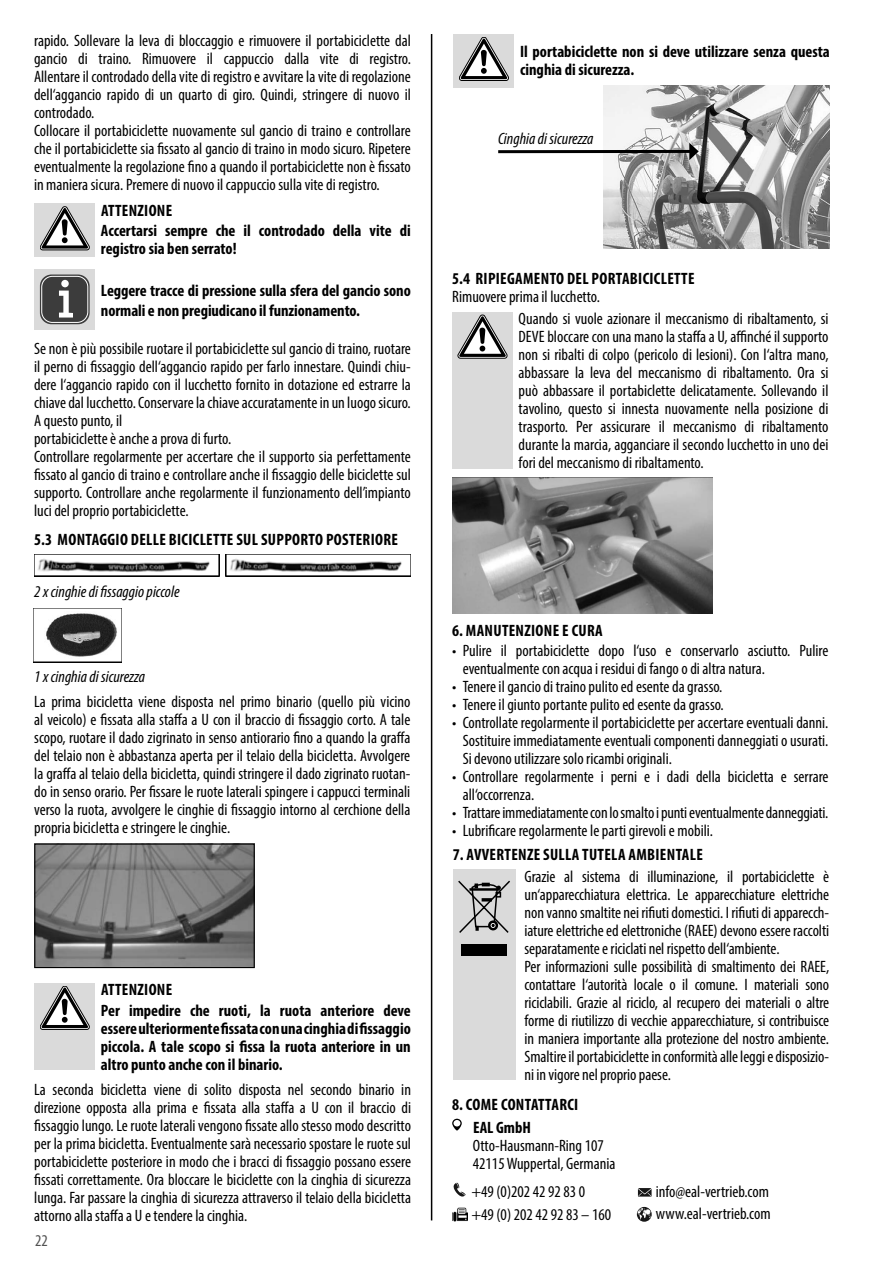
<style>
.page{position:relative;width:893px;height:1263px;background:#fff}
.page>*{position:absolute;margin:0;border:0;box-sizing:border-box;transform-origin:0 0}
.t1{font:condensed 16.5px/18px "Myriad Pro";color:#000}
.t2{font:700 condensed 16.5px/18px "Myriad Pro";color:#000}
.t3{font:700 condensed 16.5px "Myriad Pro";letter-spacing:.02em;color:#000}
.t4{font:italic condensed 16.5px "Myriad Pro";color:#000}
.t5{font:condensed 16.5px "Myriad Pro";color:#515151}
</style>
<div class="page">
<hr style="left:431px;top:34px;width:1px;height:1186px;background:#000">
<div style="left:34px;top:203px;width:61px;height:54px;background:#dadada"></div>
<div style="left:34px;top:983px;width:61px;height:87px;background:#dadada"></div>
<svg style="left:40px;top:207px;width:49px;height:43px"></svg>
<svg style="left:40px;top:986px;width:49px;height:43px"></svg>
<div style="left:34px;top:269px;width:61px;height:61px;background:#dadada"></div>
<div style="left:40px;top:274px;width:50px;height:50px;background:#3c3c3c;border-radius:12px"></div>
<div style="left:41px;top:276px;width:47px;height:47px;border:1px solid #fff;border-radius:11px"></div>
<svg style="left:59px;top:291px;width:14px;height:26px"></svg>
<div style="left:61px;top:280px;width:8px;height:7px;background:#fff;border-radius:50%"></div>
<img style="left:34px;top:554px;width:185px;height:22px">
<img style="left:226px;top:554px;width:185px;height:22px">
<img style="left:33px;top:608px;width:89px;height:54px">
<img style="left:36px;top:845px;width:217px;height:121px">
<div style="left:34px;top:843px;width:221px;height:125px;border:1px solid #000"></div>
<div style="left:454px;top:34px;width:60px;height:53px;background:#dadada"></div>
<svg style="left:459px;top:37px;width:50px;height:44px"></svg>
<img style="left:453px;top:478px;width:260px;height:135px">
<svg style="left:637px;top:1207px;width:15px;height:15px"></svg>
<svg style="left:638px;top:1188px;width:14px;height:8px"></svg>
<svg style="left:453px;top:1183px;width:13px;height:14px"></svg>
<svg style="left:452px;top:1119px;width:10px;height:11px"></svg>
<img style="left:452px;top:1207px;width:15px;height:15px">
<div style="left:453px;top:870px;width:62px;height:210px;background:#dadada"></div>
<svg style="left:457px;top:869px;width:55px;height:64px"></svg>
<div style="left:461px;top:944px;width:45px;height:11px;background:#000"></div>
<div style="left:452px;top:312px;width:61px;height:156px;background:#dadada"></div>
<svg style="left:458px;top:315px;width:49px;height:43px"></svg>
<img style="left:604px;top:85px;width:225px;height:164px">
<hr style="left:498px;top:150px;width:194px;height:3px;background:#000">
<svg style="left:689px;top:143px;width:10px;height:17px"></svg>
<p class="t1" style="left:34px;top:32px;width:378px">rapido. Sollevare la leva di bloccaggio e rimuovere il portabiciclette dal gancio di traino. Rimuovere il cappuccio dalla vite di registro.<br>Allentare il controdado della vite di registro e avvitare la vite di regolazione dell‘aggancio rapido di un quarto di giro. Quindi, stringere di nuovo il controdado.<br>Collocare il portabiciclette nuovamente sul gancio di traino e controllare che il portabiciclette sia fissato al gancio di traino in modo sicuro. Ripetere eventualmente la regolazione fino a quando il portabiciclette non è fissato in maniera sicura. Premere di nuovo il cappuccio sulla vite di registro.</p>
<p class="t3" style="left:101px;top:200px;width:73px">ATTENZIONE</p>
<p class="t2" style="left:101px;top:221px;width:311px">Accertarsi sempre che il controdado della vite di registro sia ben serrato!</p>
<p class="t2" style="left:101px;top:281px;width:311px;line-height:19.5px">Leggere tracce di pressione sulla sfera del gancio sono normali e non pregiudicano il funzionamento.</p>
<p class="t1" style="left:34px;top:339px;width:378px">Se non è più possibile ruotare il portabiciclette sul gancio di traino, ruotare il perno di fissaggio dell‘aggancio rapido per farlo innestare. Quindi chiu&shy;dere l‘aggancio rapido con il lucchetto fornito in dotazione ed estrarre la chiave dal lucchetto. Conservare la chiave accuratamente in un luogo sicuro.<br>A questo punto, il<br>portabiciclette è anche a prova di furto.<br>Controllare regolarmente per accertare che il supporto sia perfettamente fissato al gancio di traino e controllare anche il fissaggio delle biciclette sul supporto. Controllare anche regolarmente il funzionamento dell’impianto luci del proprio portabiciclette.</p>
<p class="t3" style="left:34px;top:529px;width:365px">5.3 MONTAGGIO DELLE BICICLETTE SUL SUPPORTO POSTERIORE</p>
<p class="t4" style="left:34px;top:581px;width:147px">2 x cinghie di ssaggio piccole</p>
<p class="t4" style="left:34px;top:667px;width:112px">1 x cinghia di sicurezza</p>
<p class="t1" style="left:34px;top:692px;width:378px;text-align:justify">La prima bicicletta viene disposta nel primo binario (quello più vicino al veicolo) e fissata alla staffa a U con il braccio di fissaggio corto. A tale scopo, ruotare il dado zigrinato in senso antiorario fino a quando la graffa del telaio non è abbastanza aperta per il telaio della bicicletta. Avvolgere la graffa al telaio della bicicletta, quindi stringere il dado zigrinato ruotan&shy;do in senso orario. Per fissare le ruote laterali spingere i cappucci terminali verso la ruota, avvolgere le cinghie di fissaggio intorno al cerchione della propria bicicletta e stringere le cinghie.</p>
<p class="t3" style="left:101px;top:979px;width:73px">ATTENZIONE</p>
<p class="t2" style="left:101px;top:1001px;width:311px;text-align:justify">Per impedire che ruoti, la ruota anteriore deve essere ulteriormente ssata con una cinghia di ssaggio piccola. A tale scopo si ssa la ruota anteriore in un altro punto anche con il binario.</p>
<p class="t1" style="left:34px;top:1080px;width:378px;text-align:justify">La seconda bicicletta viene di solito disposta nel secondo binario in direzione opposta alla prima e fissata alla staffa a U con il braccio di fissaggio lungo. Le ruote laterali vengono fissate allo stesso modo descritto per la prima bicicletta. Eventualmente sarà necessario spostare le ruote sul portabiciclette posteriore in modo che i bracci di fissaggio possano essere fissati correttamente. Ora bloccare le biciclette con la cinghia di sicurezza lunga. Far passare la cinghia di sicurezza attraverso il telaio della bicicletta attorno alla staffa a U e tendere la cinghia.</p>
<p class="t5" style="left:35px;top:1231px;width:14px">22</p>
<p class="t2" style="left:520px;top:42px;width:311px">Il portabiciclette non si deve utilizzare senza questa cinghia di sicurezza.</p>
<p class="t4" style="left:498px;top:128px;width:97px">Cinghia di sicurezza</p>
<p class="t3" style="left:452px;top:268px;width:244px">5.4 RIPIEGAMENTO DEL PORTABICICLETTE</p>
<p class="t1" style="left:452px;top:287px;width:149px">Rimuovere prima il lucchetto.</p>
<p class="t1" style="left:519px;top:309px;width:311px;text-align:justify">Quando si vuole azionare il meccanismo di ribaltamento, si DEVE bloccare con una mano la staffa a U, affinché il supporto non si ribalti di colpo (pericolo di lesioni). Con l‘altra mano, abbassare la leva del meccanismo di ribaltamento. Ora si può abbassare il portabiclette delicatamente. Sollevando il tavolino, questo si innesta nuovamente nella posizione di trasporto. Per assicurare il meccanismo di ribaltamento durante la marcia, agganciare il secondo lucchetto in uno dei fori del meccanismo di ribaltamento.</p>
<p class="t3" style="left:452px;top:620px;width:152px">6. MANUTENZIONE E CURA</p>
<p class="t1" style="left:463px;top:641px;width:367px;text-indent:-10px">• Pulire il portabiciclette dopo l‘uso e conservarlo asciutto. Pulire eventualmente con acqua i residui di fango o di altra natura.</p>
<p class="t1" style="left:452px;top:677px;width:272px">• Tenere il gancio di traino pulito ed esente da grasso.</p>
<p class="t1" style="left:452px;top:695px;width:273px">• Tenere il giunto portante pulito ed esente da grasso.</p>
<p class="t1" style="left:463px;top:713px;width:367px;text-align:justify;text-indent:-10px">• Controllate regolarmente il portabiciclette per accertare eventuali danni.<br>Sostituire immediatamente eventuali componenti danneggiati o usurati.<br>Si devono utilizzare solo ricambi originali.</p>
<p class="t1" style="left:463px;top:767px;width:367px;text-indent:-10px">• Controllare regolarmente i perni e i dadi della bicicletta e serrare all‘occorrenza.</p>
<p class="t1" style="left:452px;top:803px;width:378px">• Trattare immediatamente con lo smalto i punti eventualmente danneggiati.</p>
<p class="t1" style="left:452px;top:821px;width:262px">• Lubrificare regolarmente le parti girevoli e mobili.</p>
<p class="t3" style="left:453px;top:844px;width:252px">7. AVVERTENZE SULLA TUTELA AMBIENTALE</p>
<p class="t1" style="left:524px;top:867px;width:306px">Grazie al sistema di illuminazione, il portabiciclette è un‘apparecchiatura elettrica. Le apparecchiature elettriche non vanno smaltite nei rifiuti domestici. I rifiuti di apparecch&shy;iature elettriche ed elettroniche (RAEE) devono essere raccolti separatamente e riciclati nel rispetto dell‘ambiente.<br>Per informazioni sulle possibilità di smaltimento dei RAEE, contattare l‘autorità locale o il comune. I materiali sono riciclabili. Grazie al riciclo, al recupero dei materiali o altre forme di riutilizzo di vecchie apparecchiature, si contribuisce in maniera importante alla protezione del nostro ambiente.<br>Smaltire il portabiciclette in conformità alle leggi e disposizio&shy;ni in vigore nel proprio paese.</p>
<p class="t2" style="left:473px;top:1118px;width:59px">EAL GmbH</p>
<p class="t1" style="left:473px;top:1136px;width:144px">Otto-Hausmann-Ring 107<br>42115 Wuppertal, Germania</p>
<p class="t1" style="left:471px;top:1180px;width:141px;line-height:23px">+49 (0)202 42 92 83 0 +49 (0) 202 42 92 83 – 160</p>
<p class="t1" style="left:656px;top:1181px;width:116px;line-height:21.3px">info@eal-vertrieb.com www.eal-vertrieb.com</p>
<p class="t3" style="left:452px;top:1094px;width:128px">8. COME CONTATTARCI</p>
</div>
